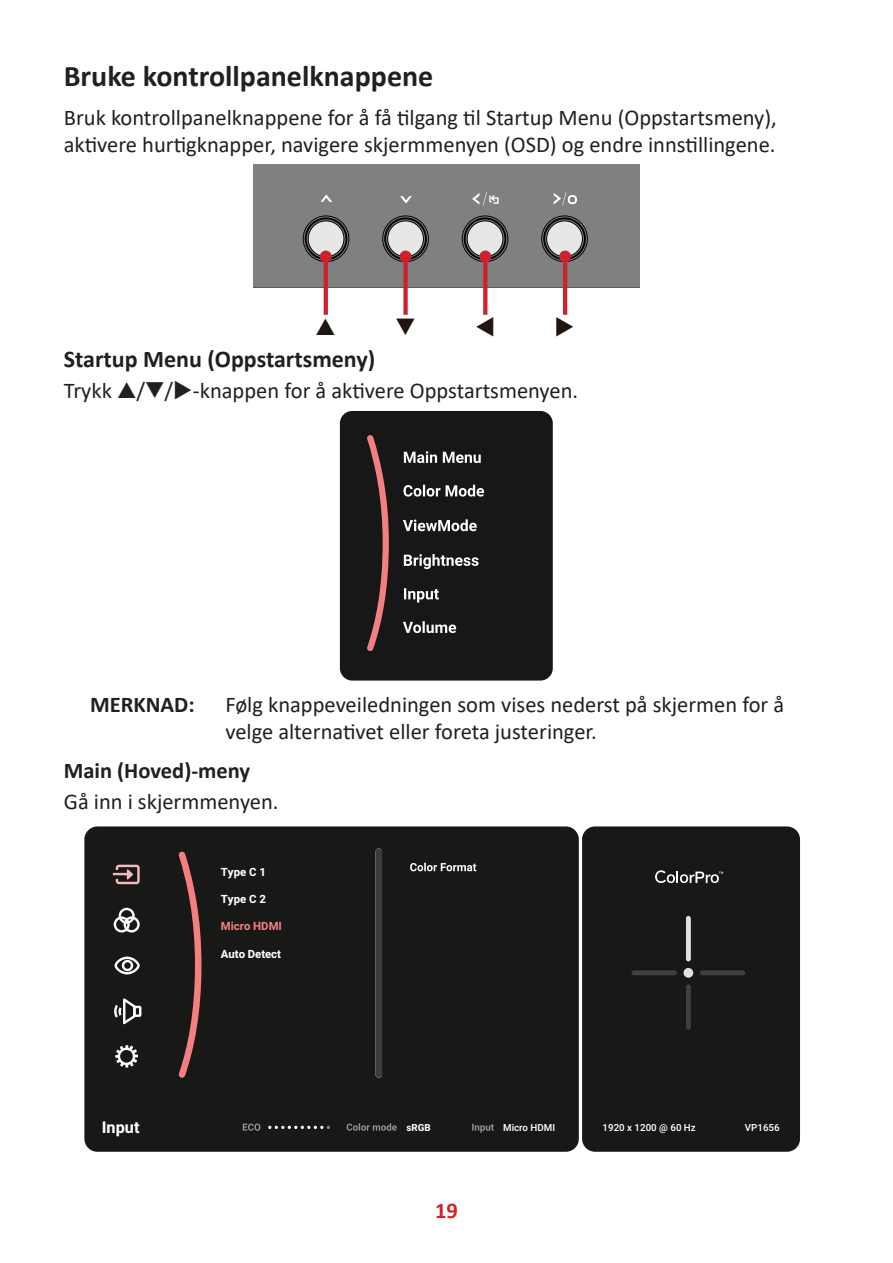
<style>
.page{position:relative;width:893px;height:1263px;background:#fff}
.page>*{position:absolute;margin:0;border:0;box-sizing:border-box;transform-origin:0 0}
.t1{font:700 30px "Calibri";color:#231f20}
.t2{font:700 24px "Calibri";color:#231f20}
.t3{font:700 23.4px "Segoe UI";color:#211512}
.t4{font:22.5px/27px "Calibri";color:#231f20}
.t5{font:700 22.5px "Calibri";color:#231f20}
.t6{font:700 22.5px "Calibri";color:#d1232a}
.t7{font:700 16.2px "Heebo";color:#fff}
.t8{font:700 11.4px "Heebo";letter-spacing:-.005em;color:#fff}
.t9{font:700 11.4px "Heebo";color:#f37f80}
.t10{font:500 9.75px "Heebo";color:#fff}
.t11{font:700 9.75px "Heebo";color:#fff}
.s1{font-family:"Segoe UI";font-weight:700}
</style>
<div class="page">
<div style="left:254px;top:165px;width:385px;height:51px;background:#7f807f"></div>
<svg style="left:254px;top:216px;width:385px;height:71px;background:#767675"></svg>
<div style="left:467px;top:221px;width:36px;height:36px;background:#e6e7e6;border-radius:50%"></div>
<div style="left:467px;top:221px;width:36px;height:36px;border:1px solid #050504;border-radius:50%"></div>
<div style="left:547px;top:221px;width:35px;height:36px;background:#e6e7e6;border-radius:50%"></div>
<div style="left:546px;top:221px;width:37px;height:36px;border:1px solid #050504;border-radius:50%"></div>
<div style="left:388px;top:221px;width:35px;height:36px;background:#e6e7e6;border-radius:50%"></div>
<div style="left:387px;top:221px;width:37px;height:36px;border:1px solid #050504;border-radius:50%"></div>
<div style="left:308px;top:221px;width:36px;height:36px;background:#e6e7e6;border-radius:50%"></div>
<div style="left:308px;top:221px;width:36px;height:36px;border:1px solid #050504;border-radius:50%"></div>
<svg style="left:321px;top:194px;width:11px;height:8px"></svg>
<svg style="left:472px;top:192px;width:27px;height:14px"></svg>
<svg style="left:554px;top:192px;width:23px;height:14px"></svg>
<svg style="left:400px;top:196px;width:12px;height:8px"></svg>
<hr style="left:324px;top:257px;width:4px;height:58px;background:#cf202f">
<div style="left:320px;top:251px;width:12px;height:12px;background:#cf202f;border-radius:50%"></div>
<div style="left:403px;top:257px;width:5px;height:58px;background:#cf202f"></div>
<div style="left:400px;top:251px;width:12px;height:12px;background:#cf202f;border-radius:50%"></div>
<svg style="left:483px;top:263px;width:4px;height:52px"></svg>
<div style="left:479px;top:251px;width:12px;height:12px;background:#cf202f;border-radius:50%"></div>
<hr style="left:563px;top:257px;width:4px;height:58px;background:#cf202f">
<div style="left:559px;top:251px;width:12px;height:12px;background:#cf202f;border-radius:50%"></div>
<div style="left:340px;top:411px;width:213px;height:269px;background:#181717;border-radius:12px"></div>
<svg style="left:404px;top:451px;width:77px;height:12px"></svg>
<svg style="left:403px;top:485px;width:81px;height:12px"></svg>
<svg style="left:403px;top:519px;width:74px;height:12px"></svg>
<svg style="left:404px;top:554px;width:75px;height:15px"></svg>
<svg style="left:404px;top:588px;width:35px;height:14px"></svg>
<svg style="left:403px;top:621px;width:53px;height:12px"></svg>
<svg style="left:367px;top:435px;width:22px;height:216px"></svg>
<div style="left:84px;top:826px;width:495px;height:326px;background:#181817"></div>
<div style="left:582px;top:826px;width:218px;height:326px;background:#181817;border-radius:13px"></div>
<svg style="left:472px;top:1124px;width:22px;height:8px"></svg>
<svg style="left:347px;top:1123px;width:50px;height:8px"></svg>
<svg style="left:243px;top:1123px;width:17px;height:8px"></svg>
<svg style="left:268px;top:1126px;width:62px;height:3px"></svg>
<svg style="left:375px;top:848px;width:7px;height:230px;background:#41403f"></svg>
<svg style="left:178px;top:851px;width:23px;height:227px;background:#553434"></svg>
<svg style="left:410px;top:863px;width:66px;height:8px"></svg>
<svg style="left:113px;top:865px;width:27px;height:19px"></svg>
<svg style="left:114px;top:908px;width:26px;height:24px"></svg>
<svg style="left:113px;top:998px;width:28px;height:26px"></svg>
<svg style="left:115px;top:1045px;width:23px;height:22px"></svg>
<svg style="left:114px;top:956px;width:26px;height:18px"></svg>
<svg style="left:655px;top:870px;width:68px;height:13px"></svg>
<div style="left:683px;top:968px;width:10px;height:10px;background:#e0e1e0;border-radius:50%"></div>
<svg style="left:686px;top:916px;width:5px;height:45px"></svg>
<svg style="left:686px;top:984px;width:5px;height:46px"></svg>
<svg style="left:700px;top:970px;width:45px;height:5px"></svg>
<svg style="left:631px;top:970px;width:46px;height:5px"></svg>
<h1 class="t1" style="left:64px;top:55px;width:371px">Bruke kontrollpanelknappene</h1>
<p class="t4" style="left:64px;top:103px;width:715px">Bruk kontrollpanelknappene for å få tilgang til Startup Menu (Oppstartsmeny), aktivere hurtigknapper, navigere skjermmenyen (OSD) og endre innstillingene.</p>
<p class="t3" style="left:315px;top:304px;width:22px">▲</p>
<p class="t3" style="left:396px;top:304px;width:22px">▼</p>
<p class="t2" style="left:64px;top:342px;width:313px">Startup Menu (Oppstartsmeny)</p>
<p class="t4" style="left:64px;top:376px;width:516px">Trykk <span class="s1">▲</span>/<span class="s1">▼</span>/◆-knappen for å aktivere Oppstartsmenyen.</p>
<p class="t5" style="left:90px;top:688px;width:106px">MERKNAD:</p>
<p class="t4" style="left:225px;top:690px;width:560px">Følg knappeveiledningen som vises nederst på skjermen for å velge alternativet eller foreta justeringer.</p>
<p class="t5" style="left:64px;top:754px;width:188px">Main (Hoved)-meny</p>
<p class="t4" style="left:64px;top:788px;width:216px">Gå inn i skjermmenyen.</p>
<p class="t8" style="left:221px;top:864px;width:47px">Type C 1</p>
<p class="t8" style="left:221px;top:891px;width:47px">Type C 2</p>
<p class="t9" style="left:221px;top:918px;width:63px">Micro HDMI</p>
<p class="t8" style="left:221px;top:946px;width:62px">Auto Detect</p>
<p class="t7" style="left:102px;top:1116px;width:39px">Input</p>
<p class="t11" style="left:406px;top:1120px;width:26px">sRGB</p>
<p class="t10" style="left:503px;top:1121px;width:54px">Micro HDMI</p>
<p class="t6" style="left:435px;top:1194px;width:24px">19</p>
<p class="t10" style="left:603px;top:1120px;width:95px">1920 x 1200 @ 60 Hz</p>
<p class="t10" style="left:745px;top:1120px;width:36px">VP1656</p>
</div>
